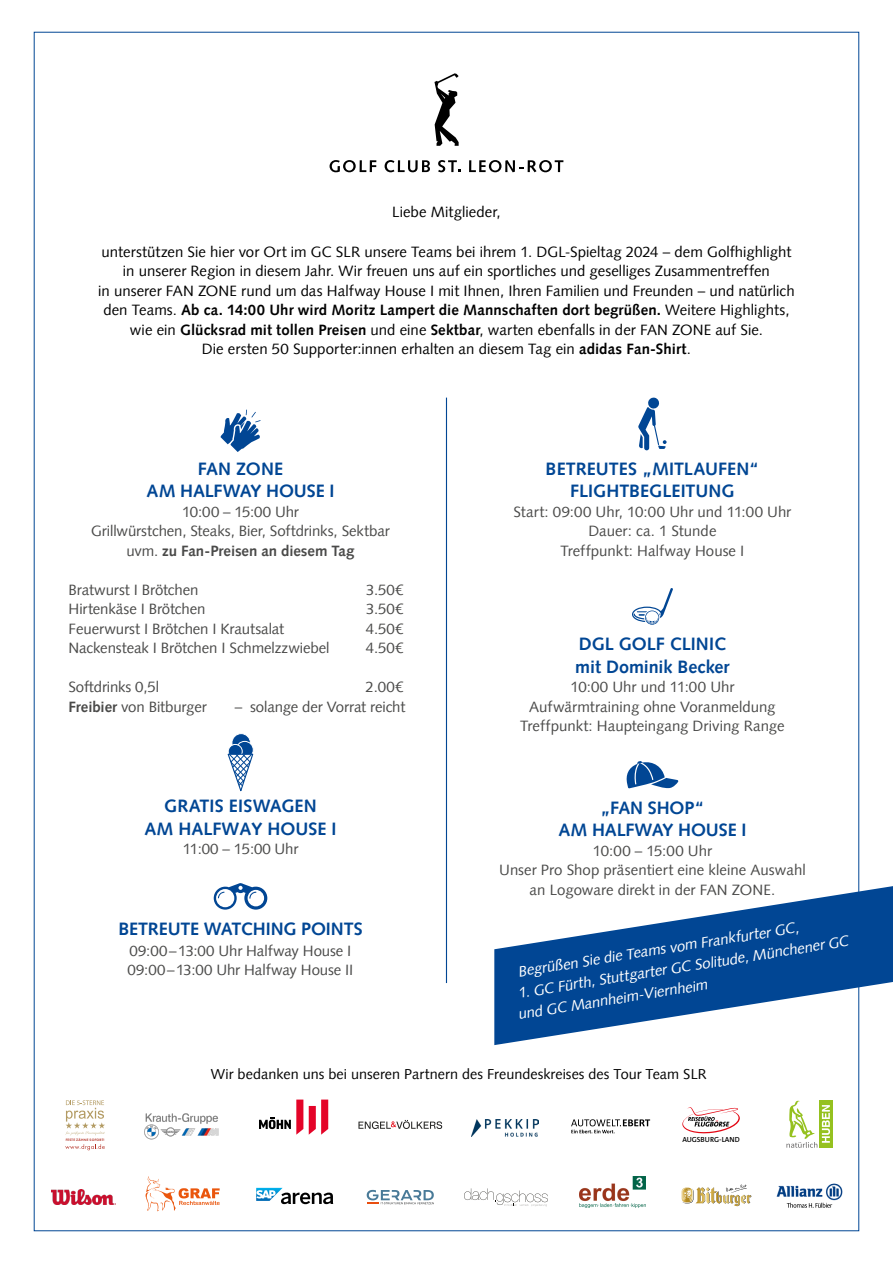
<style>
.page{position:relative;width:893px;height:1263px;background:#fff}
.page>*{position:absolute;margin:0;border:0;box-sizing:border-box;transform-origin:0 0}
.t1{font:700 18px/22.5px "Syntax LT";color:#014694;text-align:center}
.t2{font:15px/19.5px "Syntax LT";letter-spacing:-.005em;color:#4a4a49;text-align:center}
.t3{font:15px/19.5px "Syntax LT";color:#000;text-align:center}
.t4{font:italic 14.85px/21px "Syntax LT";color:#fff}
.t5{font:14.4px "Syntax LT";letter-spacing:.005em;color:#000}
.t6{font:600 7.35px "The Sans Os F";color:#000}
.t7{font:600 3.45px "Futura PT";letter-spacing:.06em;color:#b12c20}
.s1{font-weight:700}
</style>
<div class="page">
<hr style="left:446px;top:398px;width:1px;height:585px;background:#014694">
<svg style="left:214px;top:883px;width:53px;height:27px"></svg>
<svg style="left:220px;top:410px;width:41px;height:42px"></svg>
<div style="left:232px;top:734px;width:18px;height:18px;background:#014694;border-radius:50%"></div>
<div style="left:232px;top:733px;width:19px;height:19px;border:1px solid #fff;border-radius:50%"></div>
<svg style="left:236px;top:741px;width:17px;height:17px"></svg>
<div style="left:236px;top:741px;width:17px;height:18px;border:1px solid #fff;border-radius:50%"></div>
<div style="left:228px;top:744px;width:14px;height:14px;background:#014694;border-radius:50%"></div>
<div style="left:228px;top:744px;width:14px;height:15px;border:1px solid #fff;border-radius:50%"></div>
<svg style="left:227px;top:753px;width:27px;height:39px"></svg>
<svg style="left:638px;top:397px;width:29px;height:53px"></svg>
<svg style="left:632px;top:588px;width:41px;height:37px"></svg>
<svg style="left:494px;top:886px;width:399px;height:159px;fill:#014694"></svg>
<img style="left:579px;top:1176px;width:67px;height:32px">
<svg style="left:571px;top:1119px;width:79px;height:14px"></svg>
<img style="left:472px;top:1119px;width:66px;height:17px">
<svg style="left:682px;top:1184px;width:70px;height:22px"></svg>
<svg style="left:464px;top:1188px;width:84px;height:18px"></svg>
<svg style="left:145px;top:1176px;width:75px;height:36px"></svg>
<svg style="left:367px;top:1190px;width:67px;height:14px"></svg>
<img style="left:144px;top:1113px;width:75px;height:26px">
<svg style="left:256px;top:1188px;width:77px;height:16px"></svg>
<svg style="left:682px;top:1107px;width:58px;height:27px"></svg>
<img style="left:51px;top:1189px;width:65px;height:16px">
<div style="left:819px;top:1100px;width:13px;height:48px;background:#95c11f"></div>
<svg style="left:786px;top:1100px;width:44px;height:48px"></svg>
<svg style="left:358px;top:1120px;width:84px;height:9px"></svg>
<svg style="left:65px;top:1144px;width:40px;height:6px"></svg>
<svg style="left:66px;top:1100px;width:39px;height:35px"></svg>
<img style="left:776px;top:1183px;width:67px;height:22px">
<img style="left:787px;top:1203px;width:45px;height:5px">
<svg style="left:309px;top:1099px;width:19px;height:36px"></svg>
<svg style="left:259px;top:1099px;width:44px;height:36px"></svg>
<svg style="left:626px;top:761px;width:52px;height:28px"></svg>
<svg style="left:330px;top:160px;width:46px;height:12px"></svg>
<svg style="left:385px;top:160px;width:45px;height:12px"></svg>
<svg style="left:438px;top:160px;width:23px;height:12px"></svg>
<svg style="left:469px;top:160px;width:94px;height:12px"></svg>
<svg style="left:434px;top:73px;width:25px;height:73px"></svg>
<p class="t3" style="left:392px;top:203px;width:110px">Liebe Mitglieder,</p>
<p class="t3" style="left:98px;top:242px;width:698px">unterstützen Sie hier vor Ort im GC SLR unsere Teams bei ihrem 1. DGL-Spieltag 2024 – dem Golfhighlight in unserer Region in diesem Jahr. Wir freuen uns auf ein sportliches und geselliges Zusammentreffen<br>in unserer FAN ZONE rund um das Halfway House I mit Ihnen, Ihren Familien und Freunden – und natürlich den Teams. <span class="s1">Ab ca. 14:00 Uhr wird Moritz Lampert die Mannschaften dort begrüßen.</span> Weitere Highlights, wie ein <span class="s1">Glücksrad mit tollen Preisen</span> und eine <span class="s1">Sektbar</span>, warten ebenfalls in der FAN ZONE auf Sie.<br>Die ersten 50 Supporter:innen erhalten an diesem Tag ein <span class="s1">adidas Fan-Shirt</span>.</p>
<p class="t1" style="left:147px;top:457px;width:189px">FAN ZONE<br>AM HALFWAY HOUSE I</p>
<p class="t2" style="left:91px;top:502px;width:300px">10:00 – 15:00 Uhr<br>Grillwürstchen, Steaks, Bier, Softdrinks, Sektbar uvm. <span class="s1">zu Fan-Preisen an diesem Tag</span></p>
<p class="t2" style="left:69px;top:580px;width:131px">Bratwurst I Brötchen</p>
<p class="t2" style="left:366px;top:580px;width:39px">3.50€</p>
<p class="t2" style="left:69px;top:599px;width:138px">Hirtenkäse I Brötchen</p>
<p class="t2" style="left:366px;top:599px;width:39px">3.50€</p>
<p class="t2" style="left:69px;top:619px;width:217px">Feuerwurst I Brötchen I Krautsalat</p>
<p class="t2" style="left:366px;top:619px;width:39px">4.50€</p>
<p class="t2" style="left:69px;top:638px;width:263px">Nackensteak I Brötchen I Schmelzzwiebel</p>
<p class="t2" style="left:366px;top:638px;width:39px">4.50€</p>
<p class="t2" style="left:69px;top:677px;width:92px">Softdrinks 0,5l</p>
<p class="t2" style="left:366px;top:677px;width:39px">2.00€</p>
<p class="t2" style="left:69px;top:697px;width:140px"><span class="s1">Freibier</span> von Bitburger</p>
<p class="t2" style="left:235px;top:697px;width:172px">– solange der Vorrat reicht</p>
<p class="t1" style="left:145px;top:795px;width:193px">GRATIS EISWAGEN<br>AM HALFWAY HOUSE I</p>
<p class="t2" style="left:183px;top:839px;width:117px">11:00 – 15:00 Uhr</p>
<p class="t1" style="left:118px;top:918px;width:246px">BETREUTE WATCHING POINTS</p>
<p class="t2" style="left:128px;top:941px;width:227px;text-align:left">09:00–13:00 Uhr Halfway House I<br>09:00–13:00 Uhr Halfway House II</p>
<p class="t1" style="left:546px;top:457px;width:215px">BETREUTES „MITLAUFEN“<br>FLIGHTBEGLEITUNG</p>
<p class="t2" style="left:514px;top:502px;width:279px">Start: 09:00 Uhr, 10:00 Uhr und 11:00 Uhr<br>Dauer: ca. 1 Stunde<br>Treffpunkt: Halfway House I</p>
<p class="t1" style="left:575px;top:633px;width:156px;text-align:left">DGL GOLF CLINIC mit Dominik Becker</p>
<p class="t2" style="left:520px;top:677px;width:266px">10:00 Uhr und 11:00 Uhr<br>Aufwärmtraining ohne Voranmeldung<br>Treffpunkt: Haupteingang Driving Range</p>
<p class="t1" style="left:559px;top:796px;width:189px">„FAN SHOP“<br>AM HALFWAY HOUSE I</p>
<p class="t2" style="left:499px;top:841px;width:308px">10:00 – 15:00 Uhr<br>Unser Pro Shop präsentiert eine kleine Auswahl an Logoware direkt in der FAN ZONE.</p>
<p class="t4" style="left:516px;top:961px;width:286px;rotate:-9deg">Begrüßen Sie die Teams vom Frankfurter GC,</p>
<p class="t4" style="left:513px;top:983px;width:339px;rotate:-9deg">1. GC Fürth, Stuttgarter GC Solitude, Münchener GC und GC Mannheim-Viernheim</p>
<p class="t5" style="left:211px;top:1066px;width:497px">Wir bedanken uns bei unseren Partnern des Freundeskreises des Tour Team SLR</p>
<p class="t7" style="left:66px;top:1137px;width:40px">FESTE ZÄHNE SOFORT!</p>
<p class="t6" style="left:682px;top:1135px;width:59px">AUGSBURG-LAND</p>
</div>
